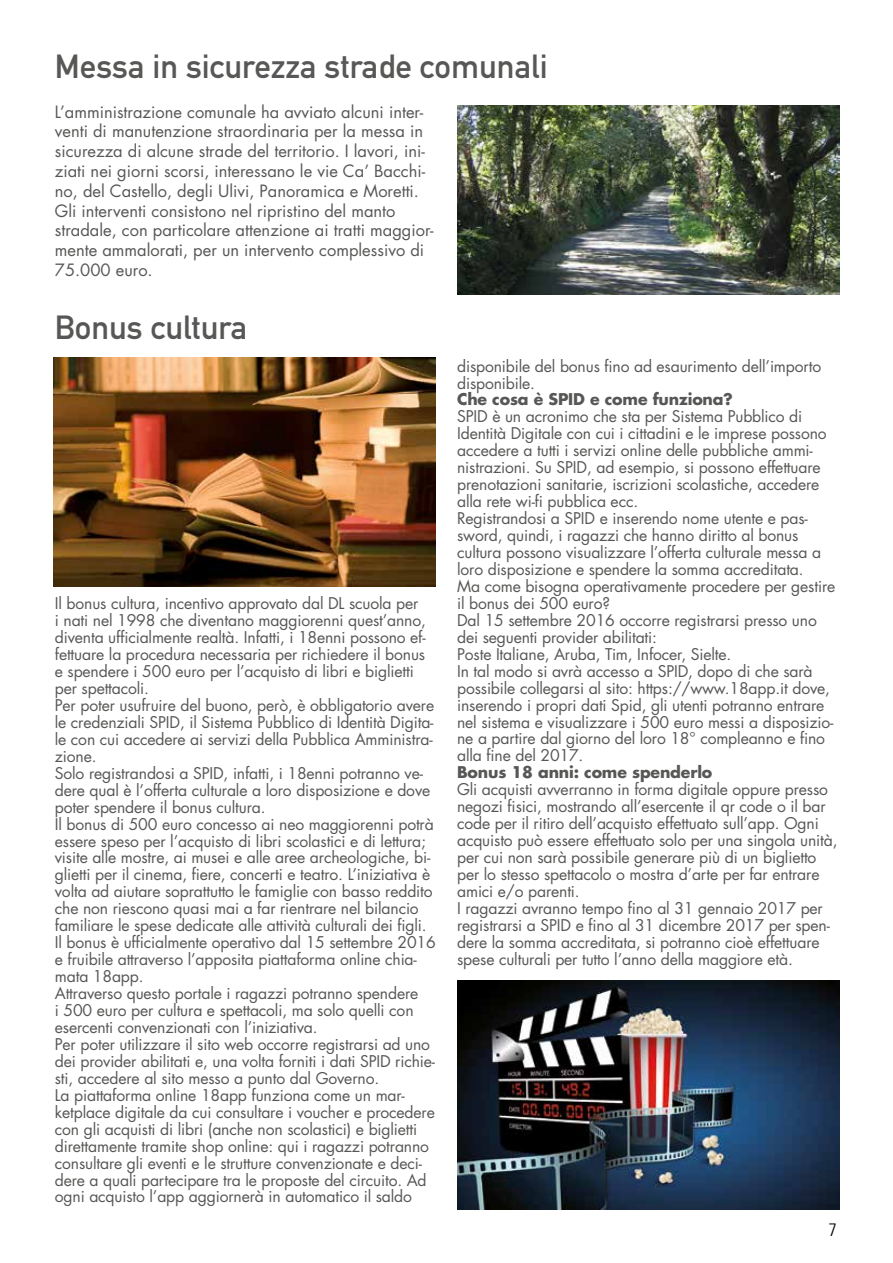
<style>
.page{position:relative;width:893px;height:1263px;background:#fff}
.page>*{position:absolute;margin:0;border:0;box-sizing:border-box;transform-origin:0 0}
.t1{font:33px "DIN Mittelschrift";color:#575756}
.t2{font:300 condensed 18px "Univers";color:#000}
.t3{font:16.5px/19.8px "Futura";color:#575756}
.t4{font:15.75px/17px "Futura";letter-spacing:-.01em;color:#575756}
.t5{font:700 15.75px "Futura";letter-spacing:-.01em;color:#575756}
</style>
<div class="page">
<img style="left:53px;top:357px;width:383px;height:230px">
<img style="left:457px;top:980px;width:383px;height:230px">
<img style="left:457px;top:106px;width:383px;height:189px">
<h1 class="t1" style="left:55px;top:47px;width:494px">Messa in sicurezza strade comunali</h1>
<p class="t3" style="left:55px;top:102px;width:380px">L’amministrazione comunale ha avviato alcuni inter&shy;venti di manutenzione straordinaria per la messa in sicurezza di alcune strade del territorio. I lavori, ini&shy;ziati nei giorni scorsi, interessano le vie Ca’ Bacchi&shy;no, del Castello, degli Ulivi, Panoramica e Moretti.<br>Gli interventi consistono nel ripristino del manto stradale, con particolare attenzione ai tratti maggior&shy;mente ammalorati, per un intervento complessivo di 75.000 euro.</p>
<h1 class="t1" style="left:55px;top:308px;width:194px">Bonus cultura</h1>
<p class="t4" style="left:55px;top:595px;width:382px">Il bonus cultura, incentivo approvato dal DL scuola per<br>i nati nel 1998 che diventano maggiorenni quest’anno, diventa ufficialmente realtà. Infatti, i 18enni possono ef&shy;fettuare la procedura necessaria per richiedere il bonus e spendere i 500 euro per l’acquisto di libri e biglietti per spettacoli.<br>Per poter usufruire del buono, però, è obbligatorio avere le credenziali SPID, il Sistema Pubblico di Identità Digita&shy;le con cui accedere ai servizi della Pubblica Amministra&shy;zione.<br>Solo registrandosi a SPID, infatti, i 18enni potranno ve&shy;dere qual è l’offerta culturale a loro disposizione e dove poter spendere il bonus cultura.<br>Il bonus di 500 euro concesso ai neo maggiorenni potrà essere speso per l’acquisto di libri scolastici e di lettura; visite alle mostre, ai musei e alle aree archeologiche, bi&shy;glietti per il cinema, fiere, concerti e teatro. L’iniziativa è volta ad aiutare soprattutto le famiglie con basso reddito che non riescono quasi mai a far rientrare nel bilancio familiare le spese dedicate alle attività culturali dei figli.<br>Il bonus è ufficialmente operativo dal 15 settembre 2016 e fruibile attraverso l’apposita piattaforma online chia&shy;mata 18app.<br>Attraverso questo portale i ragazzi potranno spendere<br>i 500 euro per cultura e spettacoli, ma solo quelli con esercenti convenzionati con l’iniziativa.<br>Per poter utilizzare il sito web occorre registrarsi ad uno dei provider abilitati e, una volta forniti i dati SPID richie&shy;sti, accedere al sito messo a punto dal Governo.<br>La piattaforma online 18app funziona come un mar&shy;ketplace digitale da cui consultare i voucher e procedere con gli acquisti di libri (anche non scolastici) e biglietti direttamente tramite shop online: qui i ragazzi potranno consultare gli eventi e le strutture convenzionate e deci&shy;dere a quali partecipare tra le proposte del circuito. Ad ogni acquisto l’app aggiornerà in automatico il saldo</p>
<p class="t4" style="left:457px;top:357px;width:366px">disponibile del bonus fino ad esaurimento dell’importo disponibile.</p>
<p class="t5" style="left:457px;top:389px;width:277px">Che cosa è SPID e come funziona?</p>
<p class="t4" style="left:457px;top:408px;width:380px">SPID è un acronimo che sta per Sistema Pubblico di Identità Digitale con cui i cittadini e le imprese possono accedere a tutti i servizi online delle pubbliche ammi&shy;nistrazioni. Su SPID, ad esempio, si possono effettuare prenotazioni sanitarie, iscrizioni scolastiche, accedere alla rete wi-fi pubblica ecc.<br>Registrandosi a SPID e inserendo nome utente e pas&shy;sword, quindi, i ragazzi che hanno diritto al bonus cultura possono visualizzare l’offerta culturale messa a loro disposizione e spendere la somma accreditata.<br>Ma come bisogna operativamente procedere per gestire il bonus dei 500 euro?<br>Dal 15 settembre 2016 occorre registrarsi presso uno dei seguenti provider abilitati:<br>Poste Italiane, Aruba, Tim, Infocer, Sielte.<br>In tal modo si avrà accesso a SPID, dopo di che sarà possibile collegarsi al sito: https://www.18app.it dove, inserendo i propri dati Spid, gli utenti potranno entrare nel sistema e visualizzare i 500 euro messi a disposizio&shy;ne a partire dal giorno del loro 18° compleanno e fino alla fine del 2017.</p>
<p class="t5" style="left:457px;top:761px;width:257px">Bonus 18 anni: come spenderlo</p>
<p class="t4" style="left:457px;top:781px;width:382px">Gli acquisti avverranno in forma digitale oppure presso negozi fisici, mostrando all’esercente il qr code o il bar code per il ritiro dell’acquisto effettuato sull’app. Ogni acquisto può essere effettuato solo per una singola unità, per cui non sarà possibile generare più di un biglietto per lo stesso spettacolo o mostra d’arte per far entrare amici e/o parenti.<br>I ragazzi avranno tempo fino al 31 gennaio 2017 per registrarsi a SPID e fino al 31 dicembre 2017 per spen&shy;dere la somma accreditata, si potranno cioè effettuare spese culturali per tutto l’anno della maggiore età.</p>
<p class="t2" style="left:829px;top:1219px;width:9px">7</p>
</div>
